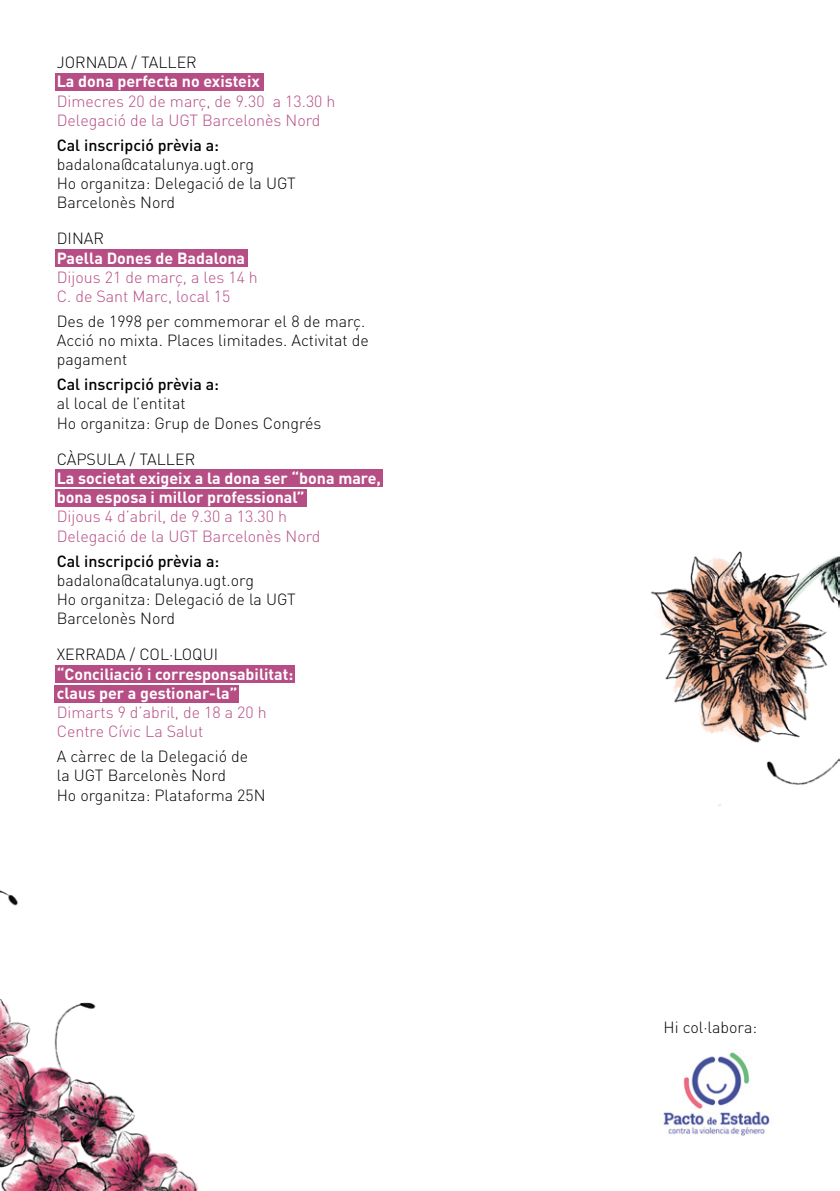
<style>
.page{position:relative;width:840px;height:1191px;background:#fff}
.page>*{position:absolute;margin:0;border:0;box-sizing:border-box;transform-origin:0 0}
.t1{font:300 16px/19.2px "DIN Pro";color:#000}
.t2{font:300 16px/19.2px "DIN Pro";color:#b64d84}
.t3{font:700 16px/19.2px "DIN Pro";color:#fff}
.t4{font:500 16px "DIN Pro";color:#000}
</style>
<div class="page">
<div style="left:55px;top:469px;width:327px;height:18px;background:#b64d84"></div>
<div style="left:55px;top:665px;width:239px;height:17px;background:#b64d84"></div>
<div style="left:55px;top:685px;width:184px;height:17px;background:#b64d84"></div>
<div style="left:55px;top:489px;width:251px;height:17px;background:#b64d84"></div>
<div style="left:55px;top:74px;width:208px;height:17px;background:#b64d84"></div>
<div style="left:55px;top:250px;width:192px;height:17px;background:#b64d84"></div>
<img style="left:650px;top:551px;width:189px;height:255px">
<img style="left:0;top:890px;width:199px;height:301px">
<img style="left:663px;top:1052px;width:107px;height:84px">
<p class="t1" style="left:57px;top:51px;width:141px">JORNADA / TALLER</p>
<p class="t3" style="left:57px;top:70px;width:204px">La dona perfecta no existeix</p>
<p class="t2" style="left:57px;top:90px;width:280px">Dimecres 20 de març, de 9.30 a 13.30 h<br>Delegació de la UGT Barcelonès Nord</p>
<p class="t4" style="left:57px;top:132px;width:164px">Cal inscripció prèvia a:</p>
<p class="t1" style="left:57px;top:153px;width:240px">badalona@catalunya.ugt.org<br>Ho organitza: Delegació de la UGT<br>Barcelonès Nord</p>
<p class="t1" style="left:57px;top:228px;width:49px">DINAR</p>
<p class="t3" style="left:57px;top:246px;width:190px">Paella Dones de Badalona</p>
<p class="t2" style="left:57px;top:266px;width:202px">Dijous 21 de març, a les 14 h<br>C. de Sant Marc, local 15</p>
<p class="t1" style="left:57px;top:310px;width:313px">Des de 1998 per commemorar el 8 de març.<br>Acció no mixta. Places limitades. Activitat de pagament</p>
<p class="t4" style="left:57px;top:371px;width:164px">Cal inscripció prèvia a:</p>
<p class="t1" style="left:57px;top:393px;width:266px">al local de l’entitat<br>Ho organitza: Grup de Dones Congrés</p>
<p class="t1" style="left:57px;top:448px;width:140px">CÀPSULA / TALLER</p>
<p class="t3" style="left:57px;top:467px;width:325px">La societat exigeix a la dona ser “bona mare, bona esposa i millor professional”</p>
<p class="t2" style="left:57px;top:506px;width:265px">Dijous 4 d’abril, de 9.30 a 13.30 h<br>Delegació de la UGT Barcelonès Nord</p>
<p class="t4" style="left:57px;top:548px;width:164px">Cal inscripció prèvia a:</p>
<p class="t1" style="left:57px;top:569px;width:240px">badalona@catalunya.ugt.org<br>Ho organitza: Delegació de la UGT<br>Barcelonès Nord</p>
<p class="t1" style="left:57px;top:643px;width:163px">XERRADA / COL·LOQUI</p>
<p class="t3" style="left:57px;top:662px;width:238px">“Conciliació i corresponsabilitat: claus per a gestionar-la”</p>
<p class="t2" style="left:57px;top:701px;width:211px">Dimarts 9 d’abril, de 18 a 20 h<br>Centre Cívic La Salut</p>
<p class="t1" style="left:57px;top:745px;width:210px">A càrrec de la Delegació de<br>la UGT Barcelonès Nord<br>Ho organitza: Plataforma 25N</p>
<p class="t1" style="left:663px;top:1015px;width:95px">Hi col·labora:</p>
</div>
